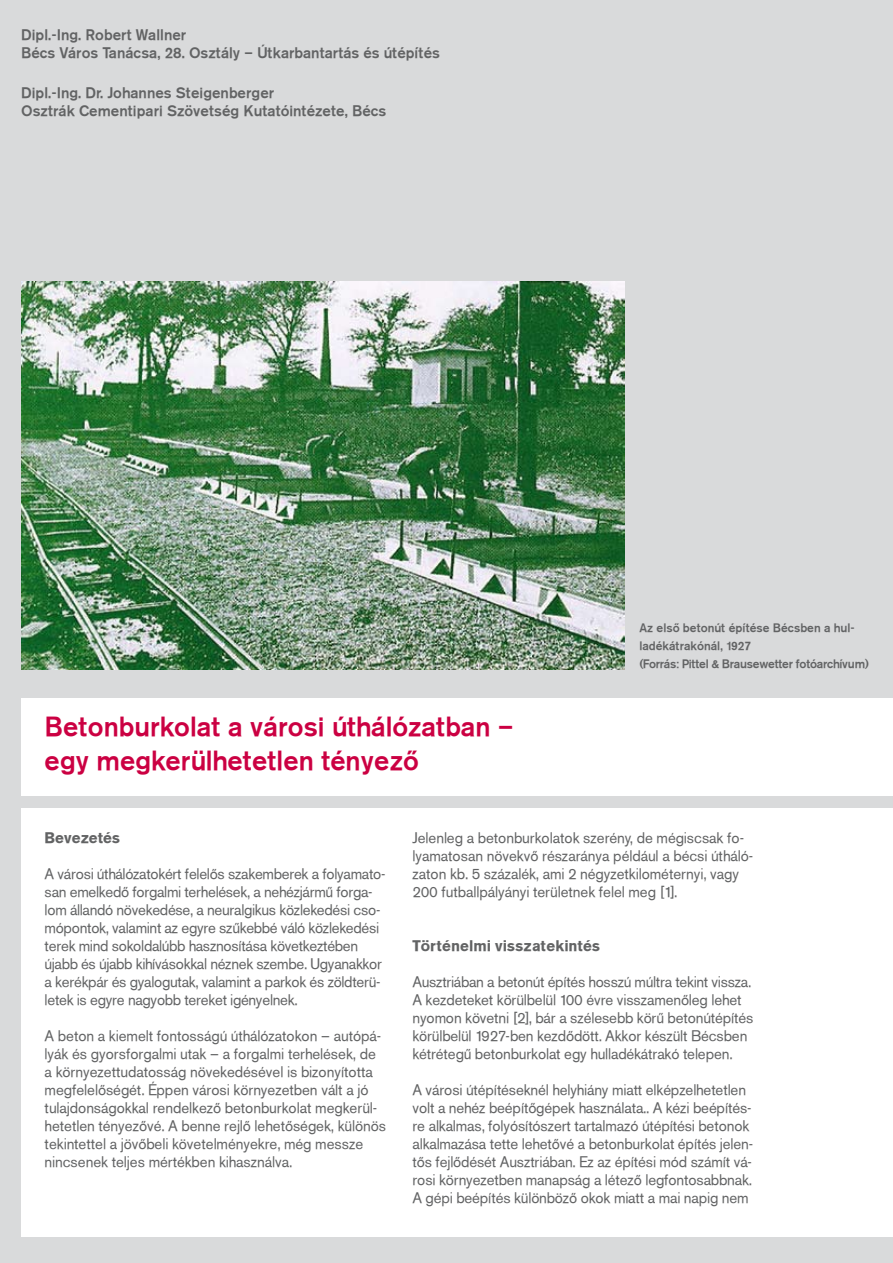
<style>
.page{position:relative;width:893px;height:1263px;background:#d9dadb}
.page>*{position:absolute;margin:0;border:0;box-sizing:border-box;transform-origin:0 0}
.t1{font:27px/33.9px "Akzidenz Grotesk Md PFL";letter-spacing:.015em;color:#cb0042}
.t2{font:15px/18px "Akzidenz Grotesk PFL";letter-spacing:.01em;color:#626364}
.t3{font:15px/18px "Akzidenz Grotesk Md PFL";letter-spacing:.015em;color:#626364}
.t4{font:700 15px "Akzidenz Grotesk PFL";letter-spacing:.015em;color:#626364}
.t5{font:12px/18px "Akzidenz Grotesk Md PFL";letter-spacing:.015em;color:#626364}
</style>
<div class="page">
<div style="left:21px;top:808px;width:872px;height:428px;background:#fff"></div>
<div style="left:21px;top:698px;width:872px;height:97px;background:#fff"></div>
<img style="left:21px;top:282px;width:603px;height:387px">
<p class="t3" style="left:21px;top:26px;width:420px">Dipl.-Ing. Robert Wallner<br>Bécs Város Tanácsa, 28. Osztály – Útkarbantartás és útépítés</p>
<p class="t3" style="left:21px;top:84px;width:366px">Dipl.-Ing. Dr. Johannes Steigenberger<br>Osztrák Cementipari Szövetség Kutatóintézete, Bécs</p>
<h1 class="t1" style="left:45px;top:709px;width:470px">Betonburkolat a városi úthálózatban – egy megkerülhetetlen tényező</h1>
<p class="t5" style="left:639px;top:619px;width:231px">Az első betonút építése Bécsben a hul&shy;ladékátrakónál, 1927<br>(Forrás: Pittel &amp; Brausewetter fotóarchívum)</p>
<p class="t4" style="left:45px;top:828px;width:77px">Bevezetés</p>
<p class="t2" style="left:45px;top:864px;width:342px">A városi úthálózatokért felelős szakemberek a folyamato&shy;san emelkedő forgalmi terhelések, a nehézjármű forga&shy;lom állandó növekedése, a neuralgikus közlekedési cso&shy;mópontok, valamint az egyre szűkebbé váló közlekedési terek mind sokoldalúbb hasznosítása következtében újabb és újabb kihívásokkal néznek szembe. Ugyanakkor a kerékpár és gyalogutak, valamint a parkok és zöldterü&shy;letek is egyre nagyobb tereket igényelnek.</p>
<p class="t2" style="left:45px;top:1026px;width:343px">A beton a kiemelt fontosságú úthálózatokon – autópá&shy;lyák és gyorsforgalmi utak – a forgalmi terhelések, de a környezettudatosság növekedésével is bizonyította megfelelőségét. Éppen városi környezetben vált a jó tulajdonságokkal rendelkező betonburkolat megkerül&shy;hetetlen tényezővé. A benne rejlő lehetőségek, különös tekintettel a jövőbeli követelményekre, még messze nincsenek teljes mértékben kihasználva.</p>
<p class="t2" style="left:412px;top:828px;width:342px">Jelenleg a betonburkolatok szerény, de mégiscsak fo&shy;lyamatosan növekvő részaránya például a bécsi útháló&shy;zaton kb. 5 százalék, ami 2 négyzetkilométernyi, vagy 200 futballpályányi területnek felel meg [1].</p>
<p class="t4" style="left:412px;top:936px;width:189px">Történelmi visszatekintés</p>
<p class="t2" style="left:412px;top:972px;width:342px">Ausztriában a betonút építés hosszú múltra tekint vissza.<br>A kezdeteket körülbelül 100 évre visszamenőleg lehet nyomon követni [2], bár a szélesebb körű betonútépítés körülbelül 1927-ben kezdődött. Akkor készült Bécsben kétrétegű betonburkolat egy hulladékátrakó telepen.</p>
<p class="t2" style="left:412px;top:1080px;width:342px">A városi útépítéseknél helyhiány miatt elképzelhetetlen volt a nehéz beépítőgépek használata.. A kézi beépítés&shy;re alkalmas, folyósítószert tartalmazó útépítési betonok alkalmazása tette lehetővé a betonburkolat építés jelen&shy;tős fejlődését Ausztriában. Ez az építési mód számít vá&shy;rosi környezetben manapság a létező legfontosabbnak.<br>A gépi beépítés különböző okok miatt a mai napig nem</p>
</div>
